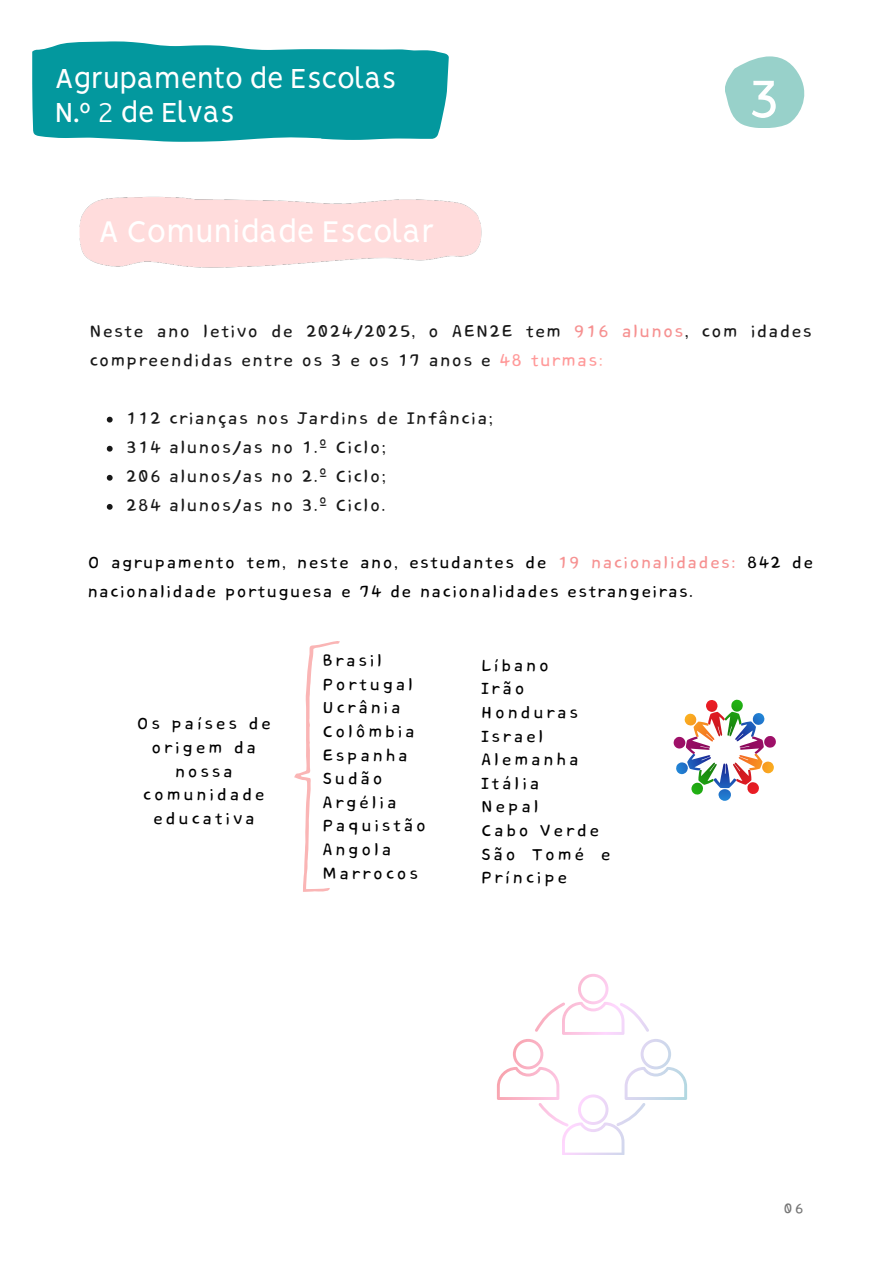
<style>
.page{position:relative;width:894px;height:1264px;background:#fff}
.page>*{position:absolute;margin:0;border:0;box-sizing:border-box;transform-origin:0 0}
.t1{font:78.45px "RTL Sondos Bold";color:#fff}
.t2{font:67.65px "RTL Sondos Bold";color:#fff}
.t3{font:37.5px "RTL Sondos Regular";color:#fff}
.t4{font:34.5px/33.8px "RTL Sondos Regular";color:#fff}
.t5{font:21.75px/29.1px "Core Bandi Face";letter-spacing:.03em;color:#181818}
.t6{font:21px/23.7px "Core Bandi Face";letter-spacing:.1em;color:#000;text-align:center}
.t7{font:21px/29.2px "Core Bandi Face";letter-spacing:.035em;color:#000}
.t8{font:18px "Core Bandi Face";color:#767676}
.s1{color:#f69191}
.s2{color:#f99}
.s3{color:#ffaea7}
</style>
<div class="page">
<img style="left:79px;top:196px;width:402px;height:71px">
<svg style="left:294px;top:641px;width:46px;height:250px"></svg>
<svg style="left:32px;top:41px;width:416px;height:101px;background:#1ba1a7"></svg>
<svg style="left:725px;top:56px;width:79px;height:72px"></svg>
<img style="left:673px;top:699px;width:102px;height:101px">
<svg style="left:497px;top:974px;width:190px;height:180px"></svg>
<svg style="left:107px;top:417px;width:6px;height:5px"></svg>
<svg style="left:107px;top:446px;width:6px;height:5px"></svg>
<svg style="left:107px;top:475px;width:6px;height:5px"></svg>
<svg style="left:107px;top:504px;width:6px;height:6px"></svg>
<p class="t4" style="left:55px;top:57px;width:343px">Agrupamento de Escolas<br>N.º 2 de Elvas</p>
<p class="t3" style="left:98px;top:205px;width:337px">A Comunidade Escolar</p>
<h1 class="t1" style="left:729px;top:40px;width:38px">3</h1>
<p class="t2" style="left:748px;top:50px;width:33px">3</p>
<p class="t5" style="left:89px;top:317px;width:724px">Neste ano letivo de 2024/2025, o AEN2E tem <span class="s1">916 alunos</span>, com idades compreendidas entre os 3 e os 17 anos e <span class="s2">48 turmas</span><span class="s3">:</span></p>
<p class="t5" style="left:126px;top:404px;width:369px">112 crianças nos Jardins de Infância;</p>
<p class="t5" style="left:126px;top:433px;width:262px">314 alunos/as no 1.º Ciclo;</p>
<h1 class="t5" style="left:126px;top:462px;width:262px">206 alunos/as no 2.º Ciclo;</h1>
<p class="t5" style="left:126px;top:491px;width:261px">284 alunos/as no 3.º Ciclo.</p>
<p class="t7" style="left:88px;top:548px;width:727px">O agrupamento tem, neste ano, estudantes de <span class="s1">19 nacionalidades:</span> 842 de nacionalidade portuguesa e 74 de nacionalidades estrangeiras.</p>
<p class="t6" style="left:137px;top:712px;width:136px">Os países de origem da nossa comunidade educativa</p>
<p class="t6" style="left:322px;top:649px;width:62px">Brasil</p>
<p class="t6" style="left:322px;top:673px;width:93px">Portugal</p>
<p class="t6" style="left:322px;top:696px;width:80px">Ucrânia</p>
<p class="t6" style="left:322px;top:720px;width:95px">Colômbia</p>
<p class="t6" style="left:322px;top:744px;width:88px">Espanha</p>
<p class="t6" style="left:322px;top:767px;width:63px">Sudão</p>
<p class="t6" style="left:322px;top:791px;width:77px">Argélia</p>
<p class="t6" style="left:322px;top:814px;width:106px">Paquistão</p>
<p class="t6" style="left:322px;top:838px;width:71px">Angola</p>
<p class="t6" style="left:322px;top:862px;width:98px">Marrocos</p>
<p class="t6" style="left:481px;top:654px;width:70px">Líbano</p>
<p class="t6" style="left:481px;top:677px;width:46px">Irão</p>
<p class="t6" style="left:481px;top:701px;width:99px">Honduras</p>
<p class="t6" style="left:481px;top:725px;width:65px">Israel</p>
<p class="t6" style="left:481px;top:748px;width:100px">Alemanha</p>
<p class="t6" style="left:481px;top:772px;width:61px">Itália</p>
<p class="t6" style="left:481px;top:796px;width:60px">Nepal</p>
<p class="t6" style="left:481px;top:819px;width:120px">Cabo Verde</p>
<p class="t6" style="left:481px;top:843px;width:132px;text-align:left">São Tomé e<br>Príncipe</p>
<p class="t8" style="left:783px;top:1198px;width:22px">06</p>
</div>
